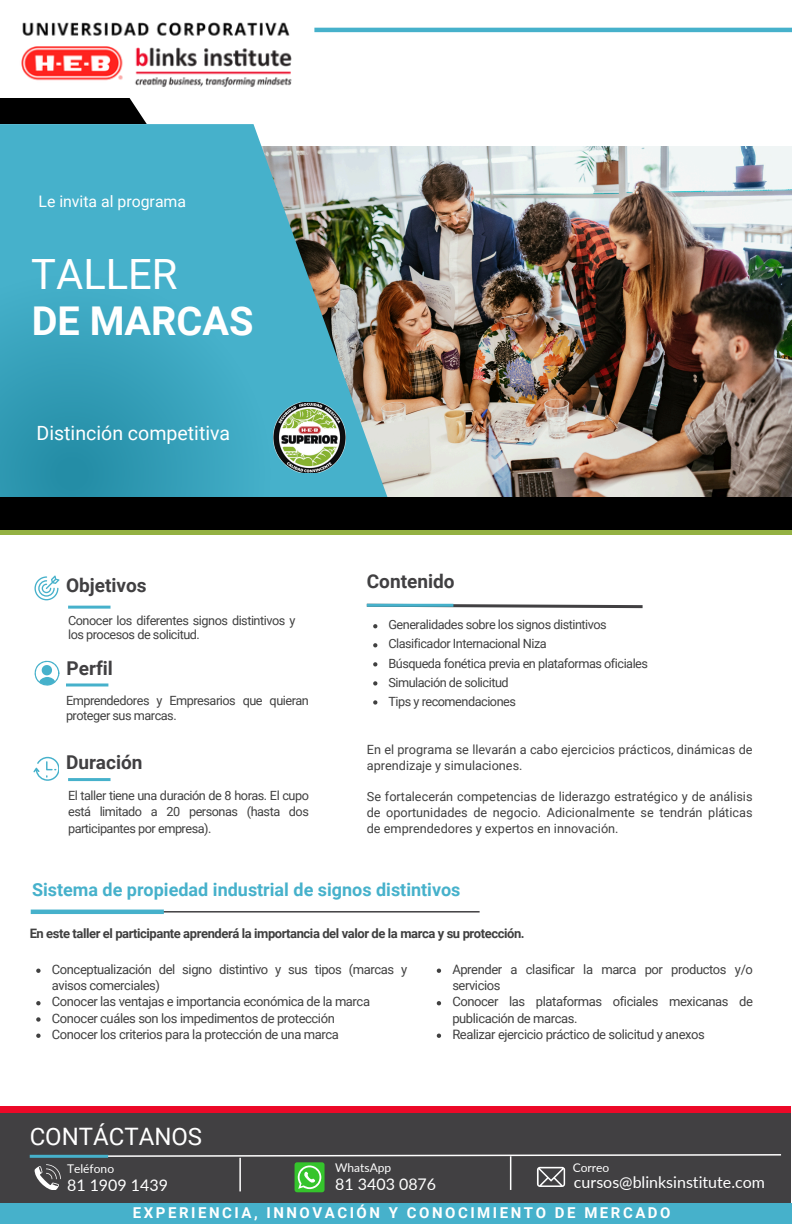
<style>
.page{position:relative;width:792px;height:1224px;background:#fff}
.page>*{position:absolute;margin:0;border:0;box-sizing:border-box;transform-origin:0 0}
.t1{font:41.8px "Roboto";color:#fff}
.t2{font:700 39.8px "Roboto";color:#fff}
.t3{font:24px "Roboto";color:#fff}
.t4{font:19.6px "Roboto";color:#fff}
.t5{font:700 19px "Roboto";color:#414042}
.t6{font:700 18px "Roboto";color:#46b1cb}
.t7{font:16px "Lato";color:#fff}
.t8{font:15.8px "Roboto";color:#fff}
.t9{font:700 15px "Roboto";letter-spacing:.17em;color:#fff}
.t10{font:13px/16.2px "Roboto";letter-spacing:-.03em;color:#404040}
.t11{font:700 13px "Roboto";letter-spacing:-.03em;color:#404040}
.t12{font:12.8px/15.8px "Roboto";letter-spacing:-.035em;color:#404040;text-align:justify}
.t13{font:12.8px/15.8px "Roboto";color:#404040}
.t14{font:12px "Lato";color:#fff}
</style>
<div class="page">
<img style="left:401px;top:146px;width:391px;height:351px">
<img style="left:0;top:124px;width:401px;height:373px">
<svg style="left:0;top:257px;width:288px;height:240px;background:#3aa5be"></svg>
<div style="left:0;top:522px;width:792px;height:12px;background:#94b143"></div>
<div style="left:0;top:497px;width:792px;height:33px;background:#000"></div>
<div style="left:0;top:98px;width:147px;height:26px;background:#000"></div>
<div style="left:0;top:1108px;width:791px;height:116px;background:#414042"></div>
<div style="left:0;top:1107px;width:791px;height:6px;background:#ec0928"></div>
<svg style="left:30px;top:1154px;width:752px;height:4px"></svg>
<hr style="left:30px;top:1155px;width:78px;height:3px;background:#46b1cb">
<hr style="left:510px;top:1156px;width:1px;height:34px;background:#fff">
<hr style="left:239px;top:1158px;width:2px;height:33px;background:#fff">
<div style="left:0;top:1203px;width:792px;height:21px;background:#46b1cb"></div>
<svg style="left:537px;top:1167px;width:28px;height:19px"></svg>
<svg style="left:34px;top:1164px;width:27px;height:26px"></svg>
<div style="left:295px;top:1162px;width:30px;height:30px;background:#35c42c;border-radius:3px"></div>
<svg style="left:298px;top:1166px;width:23px;height:23px"></svg>
<img style="left:274px;top:402px;width:72px;height:71px">
<hr style="left:314px;top:28px;width:478px;height:4px;background:#46b1cb">
<hr style="left:68px;top:606px;width:43px;height:3px;background:#46b1cb">
<hr style="left:68px;top:778px;width:43px;height:3px;background:#46b1cb">
<svg style="left:34px;top:576px;width:25px;height:24px"></svg>
<hr style="left:66px;top:683px;width:42px;height:3px;background:#46b1cb">
<svg style="left:33px;top:757px;width:26px;height:24px"></svg>
<svg style="left:34px;top:660px;width:25px;height:26px"></svg>
<svg style="left:366px;top:603px;width:277px;height:6px"></svg>
<hr style="left:367px;top:604px;width:86px;height:3px;background:#46b1cb">
<svg style="left:373px;top:624px;width:4px;height:4px"></svg>
<svg style="left:373px;top:643px;width:4px;height:4px"></svg>
<svg style="left:373px;top:662px;width:4px;height:4px"></svg>
<svg style="left:373px;top:681px;width:4px;height:5px"></svg>
<svg style="left:373px;top:700px;width:4px;height:5px"></svg>
<hr style="left:33px;top:911px;width:447px;height:2px;background:#414042">
<hr style="left:31px;top:910px;width:133px;height:4px;background:#46b1cb">
<svg style="left:36px;top:969px;width:5px;height:4px"></svg>
<svg style="left:36px;top:1001px;width:5px;height:4px"></svg>
<svg style="left:36px;top:1017px;width:5px;height:5px"></svg>
<svg style="left:36px;top:1034px;width:5px;height:4px"></svg>
<svg style="left:437px;top:969px;width:4px;height:4px"></svg>
<svg style="left:437px;top:1001px;width:4px;height:4px"></svg>
<svg style="left:437px;top:1034px;width:4px;height:4px"></svg>
<img style="left:21px;top:22px;width:271px;height:65px">
<p class="t8" style="left:39px;top:193px;width:149px">Le invita al programa</p>
<p class="t1" style="left:31px;top:250px;width:148px">TALLER</p>
<h2 class="t2" style="left:32px;top:298px;width:223px">DE MARCAS</h2>
<p class="t4" style="left:37px;top:422px;width:195px">Distinción competitiva</p>
<p class="t5" style="left:66px;top:574px;width:82px">Objetivos</p>
<p class="t12" style="left:68px;top:613px;width:229px;line-height:14.8px">Conocer los diferentes signos distintivos y los procesos de solicitud.</p>
<h4 class="t5" style="left:67px;top:657px;width:48px">Perfil</h4>
<p class="t12" style="left:66px;top:693px;width:244px;line-height:14.8px">Emprendedores y Empresarios que quieran proteger sus marcas.</p>
<p class="t5" style="left:66px;top:752px;width:78px">Duración</p>
<p class="t12" style="left:68px;top:787px;width:242px;line-height:17px">El taller tiene una duración de 8 horas. El cupo está limitado a 20 personas (hasta dos participantes por empresa).</p>
<p class="t5" style="left:367px;top:571px;width:89px">Contenido</p>
<p class="t12" style="left:388px;top:617px;width:220px">Generalidades sobre los signos distintivos</p>
<p class="t12" style="left:388px;top:636px;width:160px">Clasificador Internacional Niza</p>
<p class="t12" style="left:388px;top:655px;width:261px">Búsqueda fonética previa en plataformas oficiales</p>
<h4 class="t12" style="left:388px;top:674px;width:122px">Simulación de solicitud</h4>
<p class="t12" style="left:388px;top:693px;width:129px">Tips y recomendaciones</p>
<p class="t13" style="left:367px;top:742px;width:387px">En el programa se llevarán a cabo ejercicios prácticos, dinámicas de aprendizaje y simulaciones.</p>
<p class="t12" style="left:367px;top:789px;width:387px">Se fortalecerán competencias de liderazgo estratégico y de análisis de oportunidades de negocio. Adicionalmente se tendrán pláticas de emprendedores y expertos en innovación.</p>
<h4 class="t6" style="left:32px;top:879px;width:430px">Sistema de propiedad industrial de signos distintivos</h4>
<p class="t11" style="left:30px;top:926px;width:497px">En este taller el participante aprenderá la importancia del valor de la marca y su protección.</p>
<p class="t10" style="left:52px;top:961px;width:357px">Conceptualización del signo distintivo y sus tipos (marcas y avisos comerciales)</p>
<p class="t10" style="left:52px;top:994px;width:320px">Conocer las ventajas e importancia económica de la marca</p>
<p class="t10" style="left:52px;top:1010px;width:285px">Conocer cuáles son los impedimentos de protección</p>
<h4 class="t10" style="left:52px;top:1026px;width:289px">Conocer los criterios para la protección de una marca</h4>
<p class="t10" style="left:452px;top:961px;width:302px">Aprender a clasificar la marca por productos y/o servicios</p>
<p class="t10" style="left:452px;top:994px;width:302px">Conocer las plataformas oficiales mexicanas de publicación de marcas.</p>
<p class="t10" style="left:452px;top:1026px;width:254px">Realizar ejercicio práctico de solicitud y anexos</p>
<p class="t3" style="left:30px;top:1123px;width:174px">CONTÁCTANOS</p>
<p class="t14" style="left:67px;top:1161px;width:49px">Teléfono</p>
<p class="t14" style="left:335px;top:1160px;width:58px">WhatsApp</p>
<h4 class="t14" style="left:573px;top:1160px;width:38px">Correo</h4>
<h5 class="t7" style="left:67px;top:1176px;width:102px">81 1909 1439</h5>
<h1 class="t7" style="left:335px;top:1174px;width:102px">81 3403 0876</h1>
<p class="t7" style="left:574px;top:1172px;width:193px">cursos@blinksinstitute.com</p>
<p class="t9" style="left:133px;top:1204px;width:539px">EXPERIENCIA, INNOVACIÓN Y CONOCIMIENTO DE MERCADO</p>
</div>
